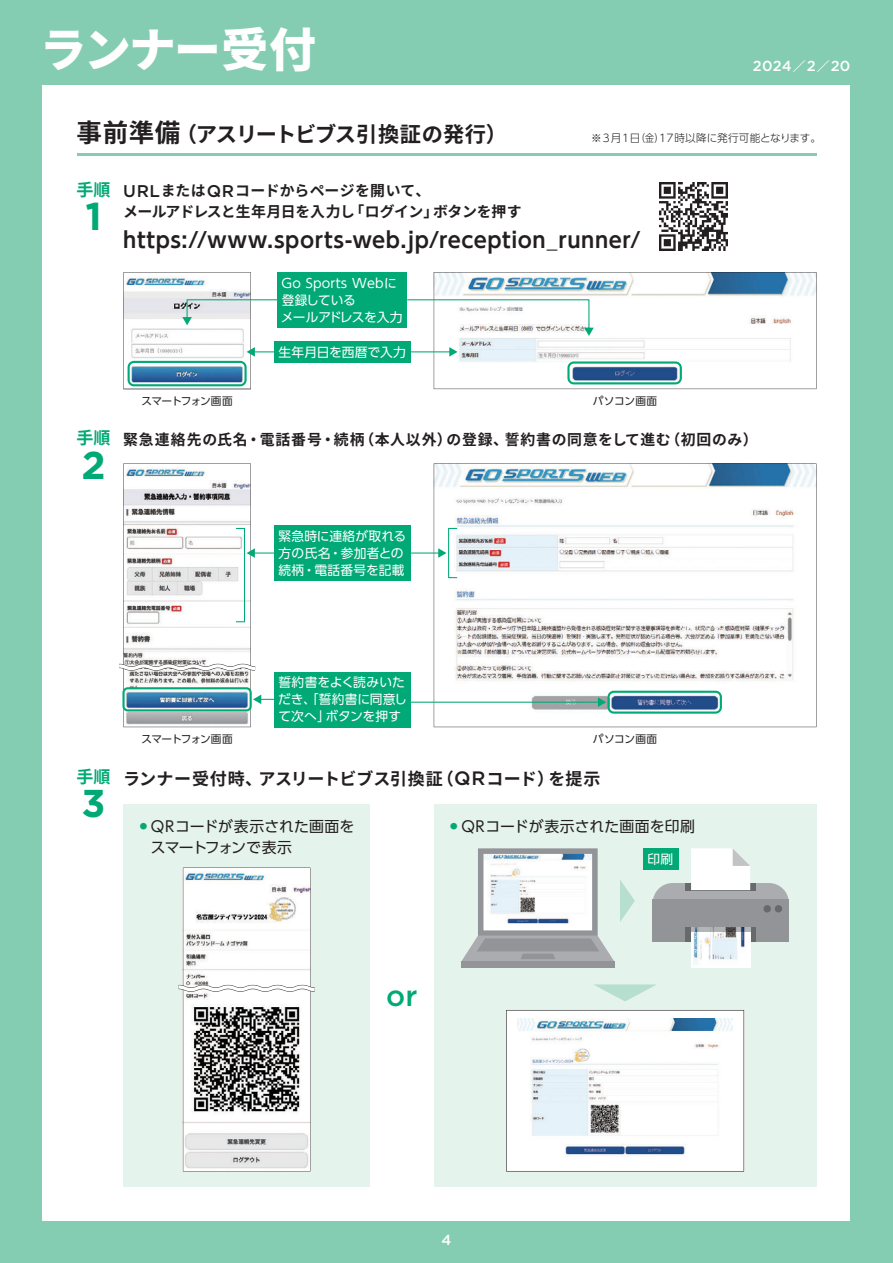
<style>
.page{position:relative;width:893px;height:1263px;background:#84cdb3}
.page>*{position:absolute;margin:0;border:0;box-sizing:border-box;transform-origin:0 0}
.t1{font:900 46.8px "Noto Sans CJ Kjp";letter-spacing:-.04em;color:#fff}
.t2{font:700 38.85px "Gotham";color:#00a975}
.t3{font:500 29.1px "Gotham";color:#00a975}
.t4{font:700 21.3px "UD Shin Go Pr 6 N De";letter-spacing:.03em;color:#231f20}
.t5{font:700 21.3px "Noto Sans CJ Kjp";letter-spacing:-.05em;color:#231f20}
.t6{font:700 16.95px "Noto Sans CJ Kjp";letter-spacing:.01em;color:#231f20}
.t7{font:700 16.95px "Noto Sans CJ Kjp";color:#00a975}
.t8{font:700 14.85px/21.3px "Noto Sans CJ Kjp";letter-spacing:-.015em;color:#231f20}
.t9{font:700 14.85px "Noto Sans CJ Kjp";letter-spacing:.05em;color:#231f20}
.t10{font:14.85px/21.3px "UD Shin Go Pr 6 N";letter-spacing:.005em;color:#231f20}
.t11{font:500 14.55px "Gotham";letter-spacing:.02em;color:#fff}
.t12{font:12.75px/17px "UD Shin Go Pr 6 N";letter-spacing:.015em;color:#fff}
.t13{font:300 10.65px "UD Shin Go Pr 6 N";letter-spacing:.025em;color:#231f20}
.t14{font:10.65px "UD Shin Go Pr 6 N";letter-spacing:-.055em;color:#231f20}
.t15{font:10.65px "UD Shin Go Pr 6 N";letter-spacing:-.035em;color:#231f20}
.s1{font-size:25.5px}
.s2{font-family:"Noto Sans CJ Kjp";font-weight:700;font-size:12.75px}
.s3{font-family:"Gotham";font-weight:500;font-size:16.95px}
.s4{font-family:"Gotham";font-weight:500;font-size:19.35px}
</style>
<div class="page">
<div style="left:43px;top:85px;width:807px;height:1135px;background:#fff"></div>
<hr style="left:77px;top:153px;width:739px;height:2px;background:#84cdb3">
<div style="left:123px;top:804px;width:247px;height:382px;background:#e5f3ed"></div>
<div style="left:434px;top:804px;width:382px;height:382px;background:#e5f3ed"></div>
<div style="left:653px;top:899px;width:136px;height:42px;background:#939498"></div>
<div style="left:686px;top:927px;width:70px;height:14px;background:#67696b"></div>
<svg style="left:653px;top:848px;width:136px;height:80px"></svg>
<div style="left:691px;top:927px;width:59px;height:40px;background:#fff"></div>
<img style="left:693px;top:932px;width:52px;height:33px">
<svg style="left:691px;top:927px;width:59px;height:5px"></svg>
<svg style="left:178px;top:867px;width:137px;height:304px"></svg>
<svg style="left:462px;top:848px;width:152px;height:113px"></svg>
<div style="left:461px;top:961px;width:153px;height:6px;background:#939498"></div>
<svg style="left:506px;top:1010px;width:238px;height:161px"></svg>
<svg style="left:434px;top:463px;width:382px;height:264px"></svg>
<img style="left:659px;top:183px;width:68px;height:68px">
<div style="left:643px;top:848px;width:35px;height:22px;background:#00a975"></div>
<div style="left:274px;top:672px;width:136px;height:55px;background:#00a975"></div>
<div style="left:448px;top:528px;width:10px;height:50px;border:1px solid #00a975"></div>
<div style="left:274px;top:525px;width:136px;height:56px;background:#00a975"></div>
<hr style="left:410px;top:552px;width:30px;height:2px;background:#00a975">
<svg style="left:438px;top:548px;width:8px;height:10px"></svg>
<svg style="left:119px;top:463px;width:155px;height:264px"></svg>
<hr style="left:410px;top:702px;width:189px;height:1px;background:#00a975">
<svg style="left:620px;top:880px;width:15px;height:42px"></svg>
<svg style="left:594px;top:984px;width:63px;height:17px"></svg>
<div style="left:277px;top:272px;width:130px;height:55px;background:#00a975"></div>
<div style="left:274px;top:341px;width:136px;height:21px;background:#00a975"></div>
<svg style="left:123px;top:272px;width:156px;height:117px"></svg>
<svg style="left:406px;top:272px;width:410px;height:117px"></svg>
<svg style="left:598px;top:691px;width:124px;height:23px"></svg>
<h1 class="t1" style="left:40px;top:23px;width:278px">ランナー受付</h1>
<h3 class="t5" style="left:77px;top:122px;width:432px"><span class="s1">事前準備</span>（アスリートビブス引換証の発行）</h3>
<p class="t11" style="left:753px;top:57px;width:99px">2024<span class="s2">／</span>2<span class="s2">／</span>20</p>
<p class="t13" style="left:591px;top:129px;width:231px">※3月1日（金）17時以降に発行可能となります。</p>
<h3 class="t7" style="left:77px;top:180px;width:36px">手順</h3>
<h2 class="t2" style="left:85px;top:191px;width:18px">1</h2>
<p class="t8" style="left:123px;top:180px;width:400px"><span class="s3">URL</span>または<span class="s3">QR</span>コードからページを開いて、<br>メールアドレスと生年月日を入力し「ログイン」ボタンを押す</p>
<h3 class="t4" style="left:123px;top:223px;width:519px">https://www.sports-web.jp/reception_runner/</h3>
<p class="t12" style="left:281px;top:274px;width:123px">Go Sports Webに登録している<br>メールアドレスを入力</p>
<p class="t12" style="left:278px;top:343px;width:129px">生年月日を西暦で入力</p>
<h3 class="t7" style="left:77px;top:429px;width:36px">手順</h3>
<h2 class="t2" style="left:81px;top:439px;width:26px">2</h2>
<p class="t14" style="left:141px;top:392px;width:93px">スマートフォン画面</p>
<p class="t15" style="left:593px;top:392px;width:66px">パソコン画面</p>
<p class="t9" style="left:123px;top:431px;width:636px">緊急連絡先の氏名・電話番号・続柄（本人以外）の登録、誓約書の同意をして進む（初回のみ）</p>
<p class="t12" style="left:278px;top:527px;width:129px">緊急時に連絡が取れる方の氏名・参加者との続柄・電話番号を記載</p>
<h3 class="t7" style="left:77px;top:767px;width:36px">手順</h3>
<h2 class="t2" style="left:82px;top:777px;width:26px">3</h2>
<p class="t14" style="left:141px;top:730px;width:93px">スマートフォン画面</p>
<p class="t12" style="left:278px;top:674px;width:130px">誓約書をよく読みいただき、「誓約書に同意して次へ」ボタンを押す</p>
<p class="t15" style="left:593px;top:730px;width:66px">パソコン画面</p>
<h3 class="t6" style="left:123px;top:769px;width:479px">ランナー受付時、アスリートビブス引換証（<span class="s4">QR</span>コード）を提示</h3>
<p class="t10" style="left:151px;top:815px;width:205px;text-indent:-11px"><sup>●</sup> QRコードが表示された画面をスマートフォンで表示</p>
<p class="t10" style="left:450px;top:815px;width:246px"><sup>●</sup> QRコードが表示された画面を印刷</p>
<p class="t12" style="left:647px;top:850px;width:27px">印刷</p>
<h3 class="t3" style="left:386px;top:976px;width:33px">or</h3>
<p class="t11" style="left:441px;top:1230px;width:11px">4</p>
</div>
